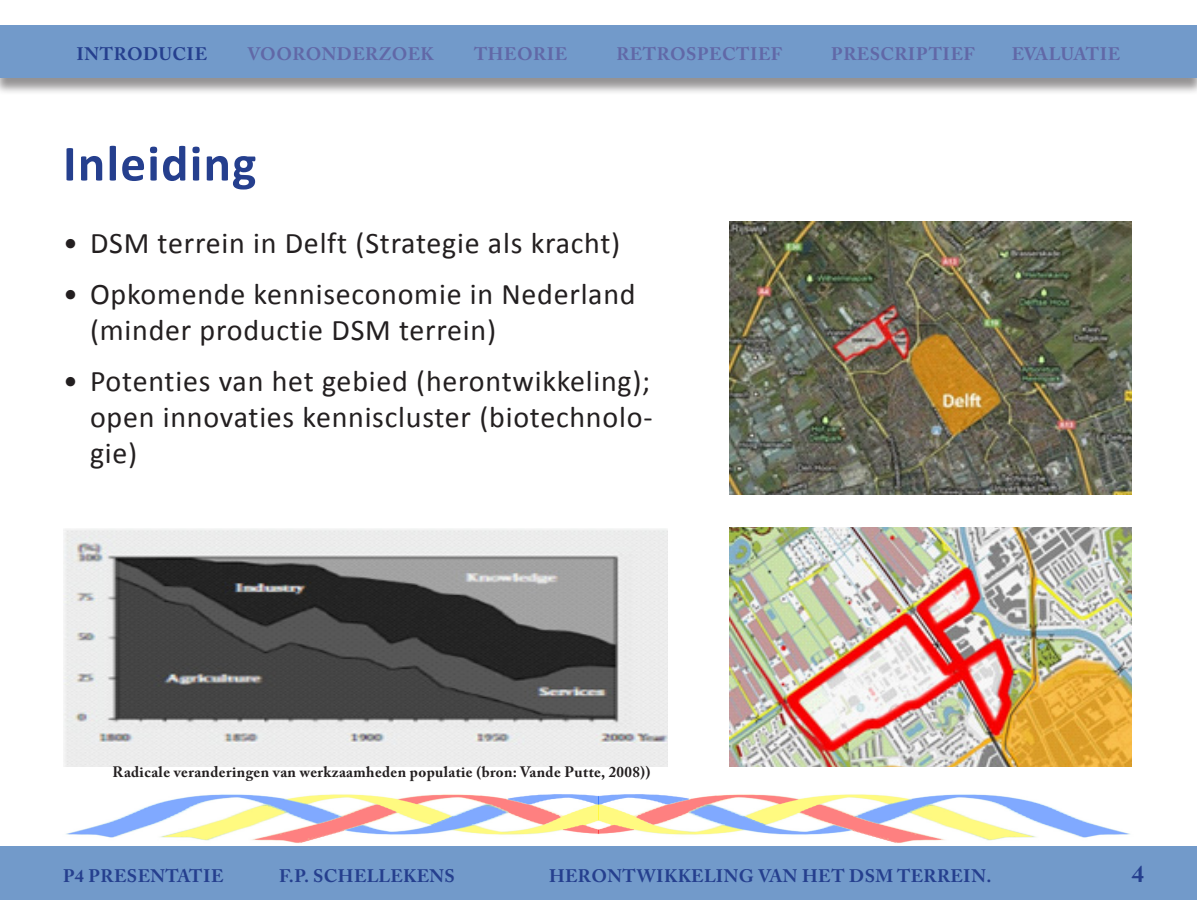
<style>
.page{position:relative;width:1197px;height:900px;background:#fff}
.page>*{position:absolute;margin:0;border:0;box-sizing:border-box;transform-origin:0 0}
.t1{font:700 51px "Calibri";letter-spacing:.025em;color:#253f8e}
.t2{font:30px/36px "Calibri";letter-spacing:.025em;color:#231f20}
.t3{font:700 24px "Adobe Caslon Pro";color:#253f8e}
.t4{font:700 18px "Adobe Caslon Pro";letter-spacing:.025em;color:#253f8e}
.t5{font:700 18px "Adobe Caslon Pro";letter-spacing:.025em;color:#6168a7}
.t6{font:700 18px "Adobe Caslon Pro";letter-spacing:.005em;color:#6168a7}
.t7{font:700 15px "Adobe Caslon Pro";letter-spacing:.025em;color:#231f20}
</style>
<div class="page">
<img style="left:66px;top:794px;width:1064px;height:49px">
<div style="left:0;top:846px;width:1197px;height:54px;background:#729aca"></div>
<div style="left:0;top:26px;width:1197px;height:69px;background:#231f20;opacity:.6"></div>
<div style="left:0;top:26px;width:1197px;height:52px;background:#729aca"></div>
<img style="left:63px;top:529px;width:605px;height:237px">
<img style="left:730px;top:221px;width:402px;height:273px">
<img style="left:730px;top:528px;width:402px;height:238px">
<p class="t4" style="left:77px;top:43px;width:132px">INTRODUCIE</p>
<p class="t5" style="left:248px;top:43px;width:188px">VOORONDERZOEK</p>
<p class="t5" style="left:474px;top:43px;width:95px">THEORIE</p>
<p class="t5" style="left:616px;top:43px;width:167px">RETROSPECTIEF</p>
<p class="t5" style="left:831px;top:43px;width:145px">PRESCRIPTIEF</p>
<p class="t6" style="left:1012px;top:43px;width:110px">EVALUATIE</p>
<p class="t1" style="left:63px;top:131px;width:195px">Inleiding</p>
<p class="t2" style="left:63px;top:225px;width:559px">• DSM terrein in Delft (Strategie als kracht)</p>
<p class="t2" style="left:90px;top:276px;width:547px;text-indent:-27px">• Opkomende kenniseconomie in Nederland (minder productie DSM terrein)</p>
<p class="t2" style="left:90px;top:363px;width:564px;text-align:justify;text-indent:-27px">• Potenties van het gebied (herontwikkeling); open innovaties kenniscluster (biotechnolo&shy;gie)</p>
<p class="t7" style="left:112px;top:763px;width:539px">Radicale veranderingen van werkzaamheden populatie (bron: Vande Putte, 2008))</p>
<p class="t4" style="left:63px;top:865px;width:162px">P4 PRESENTATIE</p>
<p class="t4" style="left:279px;top:865px;width:177px">F.P. SCHELLEKENS</p>
<p class="t4" style="left:549px;top:865px;width:444px">HERONTWIKKELING VAN HET DSM TERREIN.</p>
<p class="t3" style="left:1132px;top:859px;width:13px">4</p>
</div>
